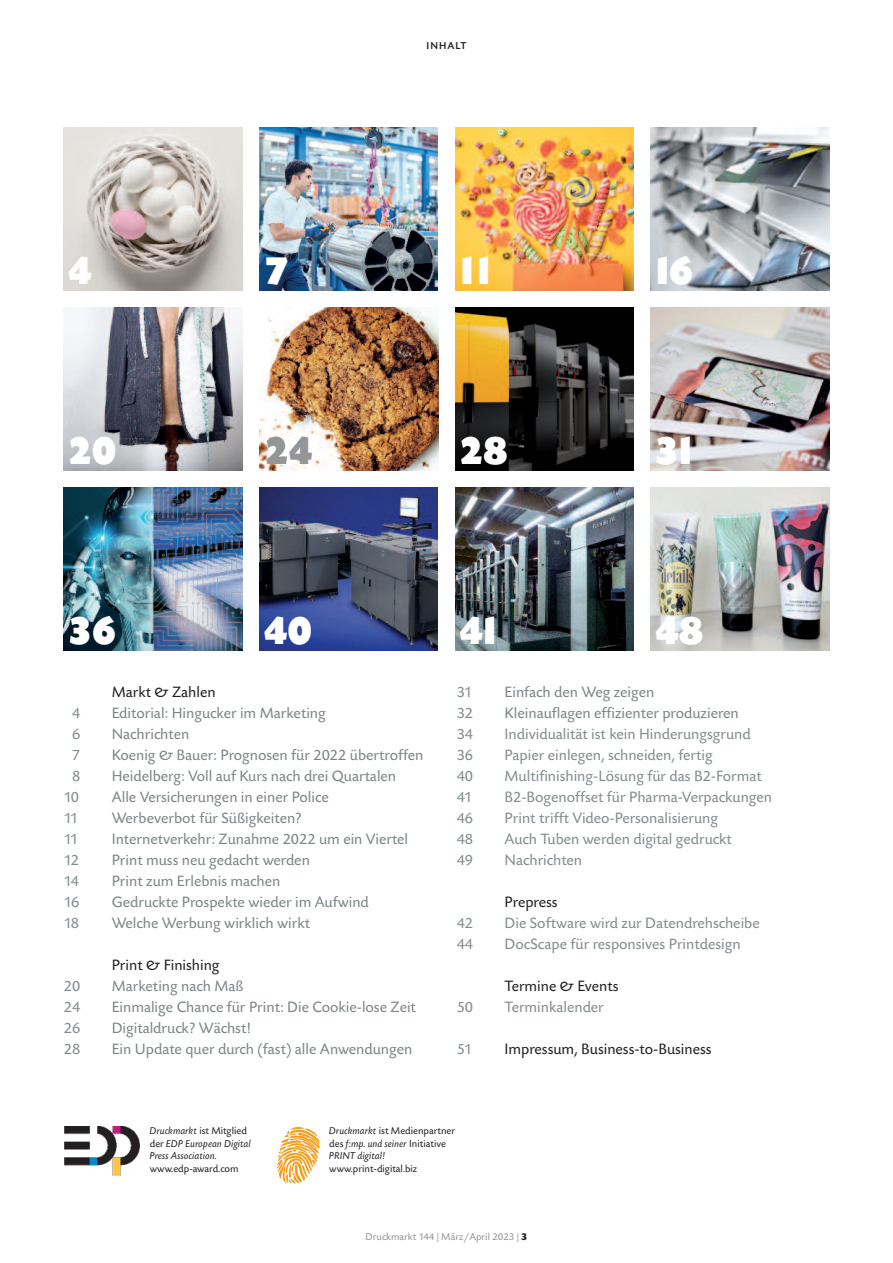
<style>
.page{position:relative;width:893px;height:1263px;background:#fff}
.page>*{position:absolute;margin:0;border:0;box-sizing:border-box;transform-origin:0 0}
.t1{font:42px "Today SB Ultra";color:#fff;scale:.9 1}
.t2{font:42px "Today SB Ultra";color:#939598;scale:.9 1}
.t3{font:15.75px/21px "Today SB";color:#7d8586}
.t4{font:15.75px/21px "Today SB";color:#838c8e;text-align:justify}
.t5{font:15.75px "Today SB";color:#231f20}
.t6{font:italic 10.5px/12.8px "Today SB";color:#231f20}
.t7{font:10.5px "Today SB";color:#231f20}
.t8{font:10.5px "Today SB";color:#939598}
.t9{font:500 10.5px "Today SB";letter-spacing:.1em;color:#231f20}
.s1{color:#fff}
.s2{font-style:normal}
.s3{font-weight:700;color:#231f20}
</style>
<div class="page">
<img style="left:259px;top:128px;width:179px;height:163px">
<img style="left:259px;top:308px;width:179px;height:163px">
<img style="left:651px;top:308px;width:178px;height:163px">
<img style="left:455px;top:488px;width:179px;height:163px">
<img style="left:651px;top:128px;width:178px;height:163px">
<img style="left:651px;top:488px;width:178px;height:163px">
<img style="left:455px;top:308px;width:179px;height:163px">
<img style="left:455px;top:128px;width:179px;height:163px">
<img style="left:64px;top:128px;width:178px;height:163px">
<img style="left:64px;top:488px;width:178px;height:163px">
<img style="left:64px;top:308px;width:178px;height:163px">
<img style="left:259px;top:488px;width:179px;height:163px">
<img style="left:64px;top:1127px;width:76px;height:48px">
<svg style="left:277px;top:1127px;width:43px;height:57px"></svg>
<p class="t9" style="left:427px;top:40px;width:41px">INHALT</p>
<h1 class="t1" style="left:68px;top:245px;width:28px">4</h1>
<h1 class="t1" style="left:455px;top:245px;width:47px">11</h1>
<h1 class="t1" style="left:651px;top:245px;width:49px">16</h1>
<h1 class="t1" style="left:265px;top:245px;width:28px">7</h1>
<h1 class="t1" style="left:68px;top:425px;width:55px">20</h1>
<h1 class="t1" style="left:68px;top:605px;width:55px">36</h1>
<h1 class="t2" style="left:265px;top:425px;width:55px">24</h1>
<h1 class="t1" style="left:655px;top:425px;width:49px">31</h1>
<h1 class="t1" style="left:459px;top:425px;width:55px">28</h1>
<h1 class="t1" style="left:264px;top:605px;width:55px">40</h1>
<h1 class="t1" style="left:459px;top:605px;width:49px">41</h1>
<h1 class="t1" style="left:655px;top:605px;width:55px">48</h1>
<p class="t4" style="left:64px;top:702px;width:18px"><span class="s1">0</span>4<br><span class="s1">0</span>6<br><span class="s1">0</span>7<br><span class="s1">0</span>8<br>10<br>11<br>11<br>12<br>14<br>16<br>18</p>
<p class="t4" style="left:64px;top:975px;width:18px">20<br>24<br>26<br>28</p>
<p class="t5" style="left:112px;top:682px;width:105px">Markt &amp; Zahlen</p>
<p class="t3" style="left:112px;top:702px;width:313px">Editorial: Hingucker im Marketing<br>Nachrichten<br>Koenig &amp; Bauer: Prognosen für 2022 übertroffen Heidelberg: Voll auf Kurs nach drei Quartalen Alle Versicherungen in einer Police<br>Werbeverbot für Süßigkeiten?<br>Internetverkehr: Zunahme 2022 um ein Viertel Print muss neu gedacht werden<br>Print zum Erlebnis machen<br>Gedruckte Prospekte wieder im Aufwind<br>Welche Werbung wirklich wirkt</p>
<p class="t5" style="left:112px;top:955px;width:109px">Print &amp; Finishing</p>
<p class="t3" style="left:112px;top:975px;width:306px">Marketing nach Maß<br>Einmalige Chance für Print: Die Cookie-lose Zeit Digitaldruck? Wächst!<br>Ein Update quer durch (fast) alle Anwendungen</p>
<p class="t4" style="left:457px;top:681px;width:18px">31<br>32<br>34<br>36<br>40<br>41<br>46<br>48<br>49</p>
<p class="t4" style="left:457px;top:912px;width:18px">42<br>44</p>
<p class="t4" style="left:457px;top:996px;width:18px">50</p>
<p class="t4" style="left:457px;top:1038px;width:17px">51</p>
<p class="t6" style="left:150px;top:1124px;width:103px">Druckmarkt <span class="s2">ist Mitglied der</span> EDP European Digital<br>Press Association.</p>
<p class="t7" style="left:150px;top:1162px;width:90px">www.edp-award.com</p>
<p class="t6" style="left:329px;top:1124px;width:127px">Druckmarkt <span class="s2">ist Medienpartner des</span> f:mp. und seiner <span class="s2">Initiative<br></span>PRINT digital!</p>
<p class="t7" style="left:329px;top:1162px;width:90px">www.print-digital.biz</p>
<p class="t3" style="left:505px;top:681px;width:236px">Einfach den Weg zeigen<br>Kleinauflagen effizienter produzieren</p>
<p class="t4" style="left:505px;top:723px;width:269px;text-align:left">Individualität ist kein Hinderungsgrund Papier einlegen, schneiden, fertig Multifinishing-Lösung für das B2-Format B2-Bogenoffset für Pharma-Verpackungen Print trifft Video-Personalisierung<br>Auch Tuben werden digital gedruckt Nachrichten</p>
<p class="t5" style="left:505px;top:892px;width:55px">Prepress</p>
<p class="t4" style="left:505px;top:912px;width:257px">Die Software wird zur Datendrehscheibe<br>DocScape für responsives Printdesign</p>
<p class="t5" style="left:505px;top:976px;width:116px">Termine &amp; Events</p>
<p class="t4" style="left:505px;top:996px;width:101px">Terminkalender</p>
<p class="t5" style="left:505px;top:1039px;width:208px">Impressum, Business-to-Business</p>
<p class="t8" style="left:366px;top:1230px;width:163px">Druckmarkt 144 | März/April 2023 | <span class="s3">3</span></p>
</div>
